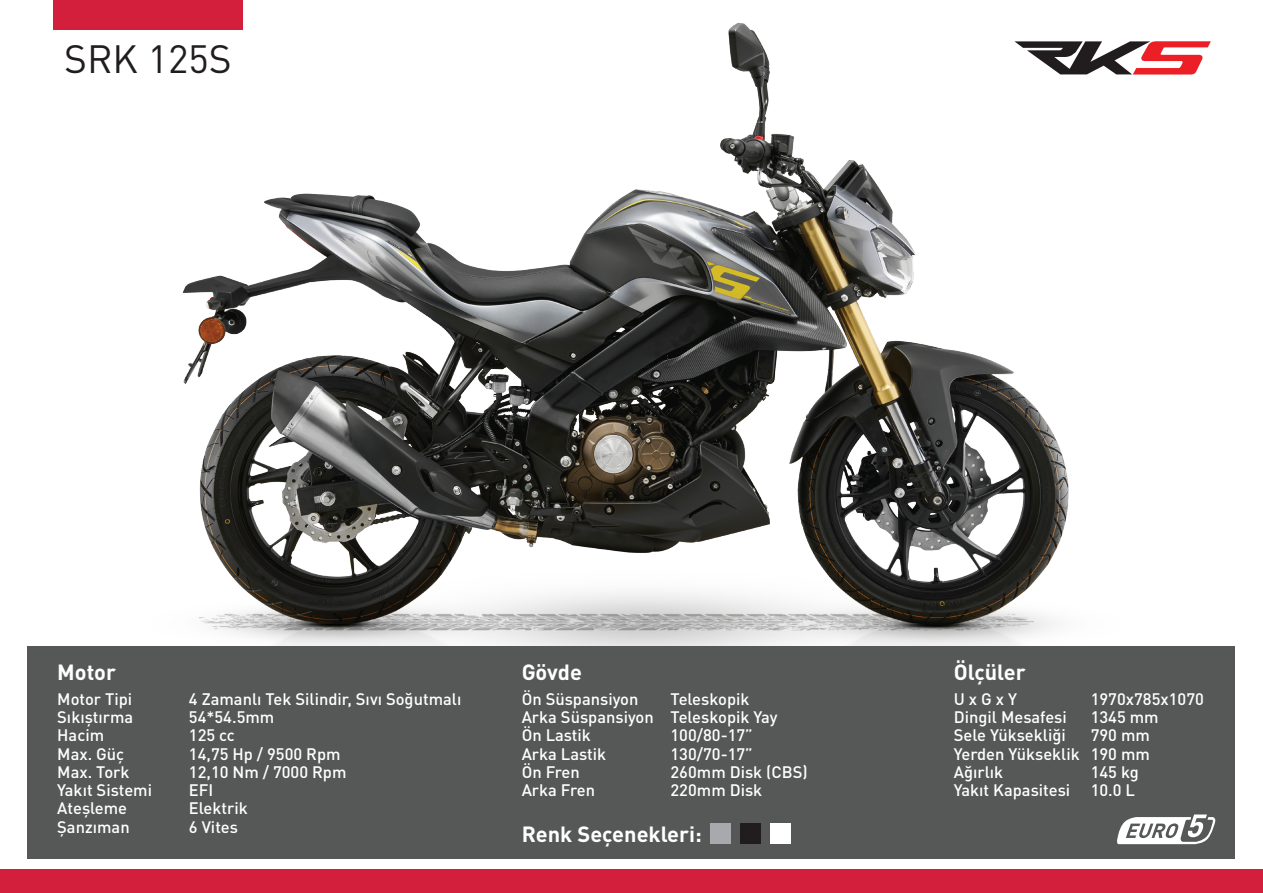
<style>
.page{position:relative;width:1263px;height:893px;background:#fff}
.page>*{position:absolute;margin:0;border:0;box-sizing:border-box;transform-origin:0 0}
.t1{font:39px "DIN Pro";color:#211d1e}
.t2{font:700 21.75px "DIN Pro";color:#fff}
.t3{font:500 16.5px/18.3px "DIN Pro";color:#fff}
</style>
<div class="page">
<img style="left:66px;top:0;width:1003px;height:646px">
<div style="left:53px;top:0;width:189px;height:29px;background:#d31e3c"></div>
<div style="left:0;top:869px;width:1263px;height:24px;background:#d31e3c"></div>
<div style="left:28px;top:646px;width:1207px;height:212px;background:#565757"></div>
<div style="left:711px;top:823px;width:20px;height:20px;background:#a7a9ac"></div>
<div style="left:740px;top:823px;width:20px;height:20px;background:#211d1e"></div>
<div style="left:770px;top:823px;width:20px;height:20px;background:#fff"></div>
<svg style="left:1117px;top:814px;width:99px;height:30px"></svg>
<svg style="left:1014px;top:41px;width:197px;height:34px"></svg>
<h1 class="t1" style="left:64px;top:32px;width:169px">SRK 125S</h1>
<h2 class="t2" style="left:57px;top:657px;width:60px">Motor</h2>
<p class="t3" style="left:57px;top:689px;width:96px">Motor Tipi<br>Sıkıştırma<br>Hacim<br>Max. Güç<br>Max. Tork<br>Yakıt Sistemi<br>Ateşleme<br>Şanzıman</p>
<p class="t3" style="left:189px;top:689px;width:274px">4 Zamanlı Tek Silindir, Sıvı Soğutmalı<br>54*54.5mm<br>125 cc<br>14,75 Hp / 9500 Rpm<br>12,10 Nm / 7000 Rpm<br>EFI<br>Elektrik<br>6 Vites</p>
<h2 class="t2" style="left:522px;top:657px;width:62px">Gövde</h2>
<p class="t3" style="left:522px;top:689px;width:134px">Ön Süspansiyon<br>Arka Süspansiyon<br>Ön Lastik<br>Arka Lastik<br>Ön Fren<br>Arka Fren</p>
<p class="t3" style="left:670px;top:689px;width:139px">Teleskopik<br>Teleskopik Yay<br>100/80-17”<br>130/70-17”<br>260mm Disk (CBS)<br>220mm Disk</p>
<h2 class="t2" style="left:522px;top:819px;width:182px">Renk Seçenekleri:</h2>
<h2 class="t2" style="left:954px;top:657px;width:73px">Ölçüler</h2>
<p class="t3" style="left:954px;top:689px;width:127px">U x G x Y<br>Dingil Mesafesi<br>Sele Yüksekliği<br>Yerden Yükseklik<br>Ağırlık<br>Yakıt Kapasitesi</p>
<p class="t3" style="left:1091px;top:689px;width:115px">1970x785x1070<br>1345 mm<br>790 mm<br>190 mm<br>145 kg<br>10.0 L</p>
</div>
